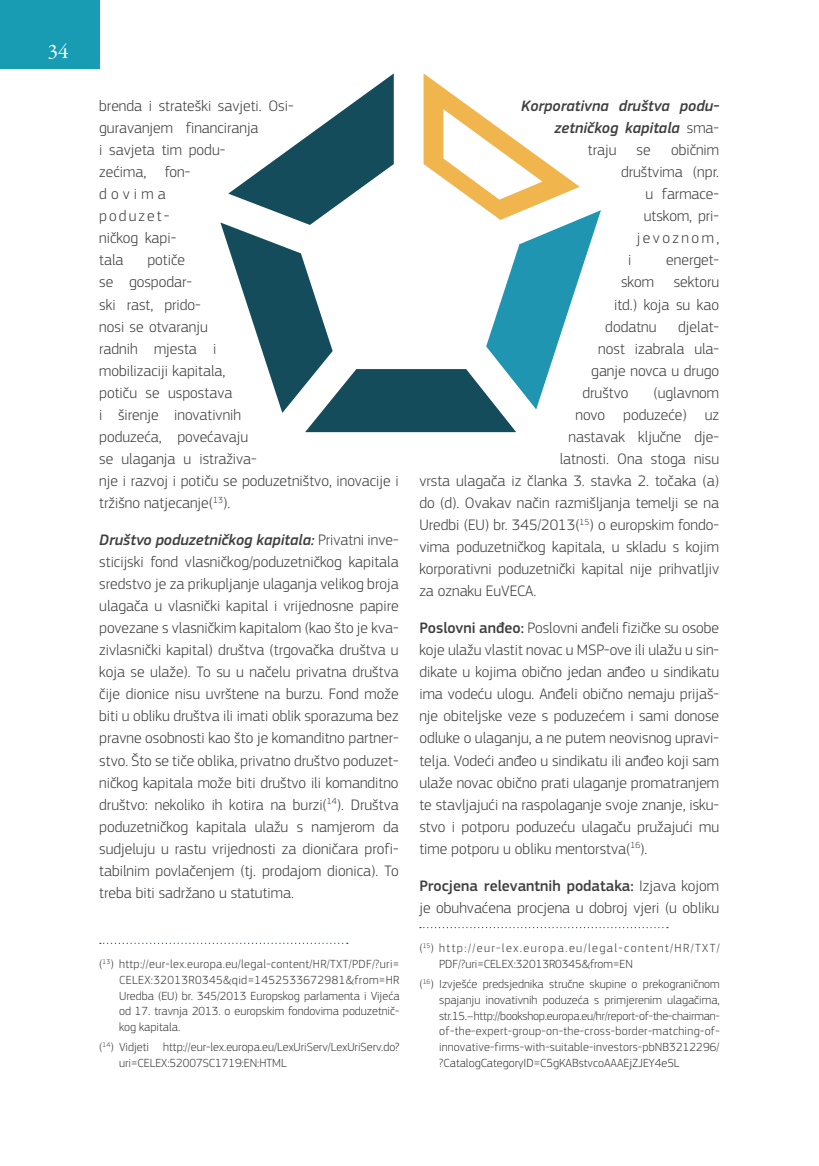
<style>
.page{position:relative;width:819px;height:1166px;background:#fff}
.page>*{position:absolute;margin:0;border:0;box-sizing:border-box;transform-origin:0 0}
.t1{font:21px "Garamond Premr Pro";color:#fff}
.body{font:300 15.75px/22.1px "EC Square Sans Pro";color:#3e3e3f}
.body-2{font:italic 500 15.75px "EC Square Sans Pro";color:#3e3e3f}
.body-3{font:300 15.75px "EC Square Sans Pro";letter-spacing:.155em;color:#3e3e3f}
.footnotes{font:300 12.25px/15.8px "EC Square Sans Pro";color:#3e3e3f;text-align:justify}
.footnotes-2{font:300 12.25px/15.8px "EC Square Sans Pro";letter-spacing:.115em;color:#3e3e3f}
.s1{font-weight:500;font-style:italic}
.s2{font-weight:300;font-style:normal}
.s3{font-weight:500}
</style>
<div class="page">
<div style="left:0;top:0;width:99px;height:68px;background:#179cb4"></div>
<svg style="left:100px;top:943px;width:248px;height:1px"></svg>
<svg style="left:420px;top:927px;width:248px;height:1px"></svg>
<svg style="left:220px;top:73px;width:381px;height:359px"></svg>
<h1 class="t1" style="left:48px;top:39px;width:22px">34</h1>
<p class="body" style="left:99px;top:95px;width:196px">brenda i strateški savjeti. Osi&shy;guravanjem financiranja<br>i savjeta tim podu-<br>zećima, fon-<br>dovima<br>poduzet-<br>ničkog kapi-<br>tala</p>
<p class="body" style="left:99px;top:249px;width:301px;text-indent:48px">potiče<br>se gospodar-<br>ski rast, prido-<br>nosi se otvaranju<br>radnih mjesta i<br>mobilizaciji kapitala,<br>potiču se uspostava<br>i širenje inovativnih<br>poduzeća, povećavaju<br>se ulaganja u istraživa-<br>nje i razvoj i potiču se poduzetništvo, inovacije i tržišno natjecanje(<sup>13</sup>).</p>
<p class="body" style="left:99px;top:529px;width:301px;text-align:justify"><span class="s1">Društvo poduzetničkog kapitala:</span> Privatni inve&shy;sticijski fond vlasničkog/poduzetničkog kapitala sredstvo je za prikupljanje ulaganja velikog broja ulagača u vlasnički kapital i vrijednosne papire povezane s vlasničkim kapitalom (kao što je kva&shy;zivlasnički kapital) društva (trgovačka društva u koja se ulaže). To su u načelu privatna društva čije dionice nisu uvrštene na burzu. Fond može biti u obliku društva ili imati oblik sporazuma bez pravne osobnosti kao što je komanditno partner&shy;stvo. Što se tiče oblika, privatno društvo poduzet&shy;ničkog kapitala može biti društvo ili komanditno društvo: nekoliko ih kotira na burzi(<sup>14</sup>). Društva poduzetničkog kapitala ulažu s namjerom da sudjeluju u rastu vrijednosti za dioničara profi&shy;tabilnim povlačenjem (tj. prodajom dionica). To treba biti sadržano u statutima.</p>
<p class="footnotes" style="left:119px;top:956px;width:282px;text-indent:-20px">(<sup>13</sup>) http://eur-lex.europa.eu/legal-content/HR/TXT/PDF/?uri= CELEX:32013R0345&amp;qid=1452533672981&amp;from=HR Uredba (EU) br. 345/2013 Europskog parlamenta i Vijeća od 17. travnja 2013. o europskim fondovima poduzetnič&shy;kog kapitala.</p>
<p class="footnotes" style="left:119px;top:1039px;width:282px;text-indent:-20px">(<sup>14</sup>) Vidjeti http://eur-lex.europa.eu/LexUriServ/LexUriServ.do? uri=CELEX:52007SC1719:EN:HTML</p>
<p class="body-2" style="left:521px;top:97px;width:199px">Korporativna društva podu-</p>
<p class="body-2" style="left:554px;top:119px;width:166px">zetničkog kapitala <span class="s2">sma-</span></p>
<p class="body" style="left:587px;top:139px;width:30px">traju</p>
<p class="body" style="left:636px;top:139px;width:16px">se</p>
<p class="body" style="left:671px;top:139px;width:50px">običnim</p>
<p class="body" style="left:621px;top:161px;width:99px">društvima (npr.</p>
<p class="body" style="left:645px;top:183px;width:75px">u farmace-</p>
<p class="body" style="left:643px;top:205px;width:77px">utskom, pri-</p>
<p class="body-3" style="left:636px;top:229px;width:84px">jevoznom,</p>
<p class="body" style="left:628px;top:249px;width:5px">i</p>
<p class="body" style="left:666px;top:249px;width:54px">energet-</p>
<p class="body" style="left:621px;top:271px;width:34px">skom</p>
<p class="body" style="left:673px;top:271px;width:47px">sektoru</p>
<p class="body" style="left:614px;top:293px;width:107px">itd.) koja su kao</p>
<p class="body" style="left:605px;top:315px;width:53px">dodatnu</p>
<p class="body" style="left:678px;top:315px;width:42px">djelat-</p>
<p class="body" style="left:598px;top:337px;width:122px">nost izabrala ula-</p>
<p class="body" style="left:591px;top:359px;width:129px">ganje novca u drugo</p>
<p class="body" style="left:582px;top:381px;width:47px">društvo</p>
<p class="body" style="left:653px;top:381px;width:67px">(uglavnom</p>
<p class="body" style="left:575px;top:403px;width:145px">novo poduzeće) uz</p>
<p class="body" style="left:568px;top:425px;width:152px">nastavak ključne dje-</p>
<p class="body" style="left:559px;top:448px;width:161px">latnosti. Ona stoga nisu</p>
<p class="body" style="left:419px;top:470px;width:301px">vrsta ulagača iz članka 3. stavka 2. točaka (a)</p>
<p class="body" style="left:419px;top:492px;width:301px">do (d). Ovakav način razmišljanja temelji se na</p>
<p class="body" style="left:419px;top:514px;width:301px">Uredbi (EU) br. 345/2013(<sup>15</sup>) o europskim fondo-</p>
<p class="body" style="left:419px;top:536px;width:301px">vima poduzetničkog kapitala, u skladu s kojim</p>
<p class="body" style="left:419px;top:558px;width:301px">korporativni poduzetnički kapital nije prihvatljiv</p>
<p class="body" style="left:419px;top:580px;width:119px">za oznaku EuVECA.</p>
<p class="body" style="left:419px;top:617px;width:301px;text-align:justify"><span class="s3">Poslovni anđeo:</span> Poslovni anđeli fizičke su osobe koje ulažu vlastit novac u MSP-ove ili ulažu u sin&shy;dikate u kojima obično jedan anđeo u sindikatu ima vodeću ulogu. Anđeli obično nemaju prijaš&shy;nje obiteljske veze s poduzećem i sami donose odluke o ulaganju, a ne putem neovisnog upravi&shy;telja. Vodeći anđeo u sindikatu ili anđeo koji sam ulaže novac obično prati ulaganje promatranjem te stavljajući na raspolaganje svoje znanje, isku&shy;stvo i potporu poduzeću ulagaču pružajući mu time potporu u obliku mentorstva(<sup>16</sup>).</p>
<p class="body" style="left:419px;top:874px;width:301px"><span class="s3">Procjena relevantnih podataka:</span> Izjava kojom je obuhvaćena procjena u dobroj vjeri (u obliku</p>
<p class="footnotes-2" style="left:439px;top:940px;width:282px;text-indent:-20px">(<sup>15</sup>) http://eur-lex.europa.eu/legal-content/HR/TXT/<br>PDF/?uri=CELEX:32013R0345&amp;from=EN</p>
<p class="footnotes" style="left:439px;top:976px;width:282px;text-indent:-20px">(<sup>16</sup>) Izvješće predsjednika stručne skupine o prekograničnom spajanju inovativnih poduzeća s primjerenim ulagačima, str.15. – http://bookshop.europa.eu/hr/report-of-the-chairman&shy;of-the-expert-group-on-the-cross-border-matching-of&shy;innovative-firms-with-suitable-investors-pbNB3212296/ ?CatalogCategoryID=C5gKABstvcoAAAEjZJEY4e5L</p>
</div>
